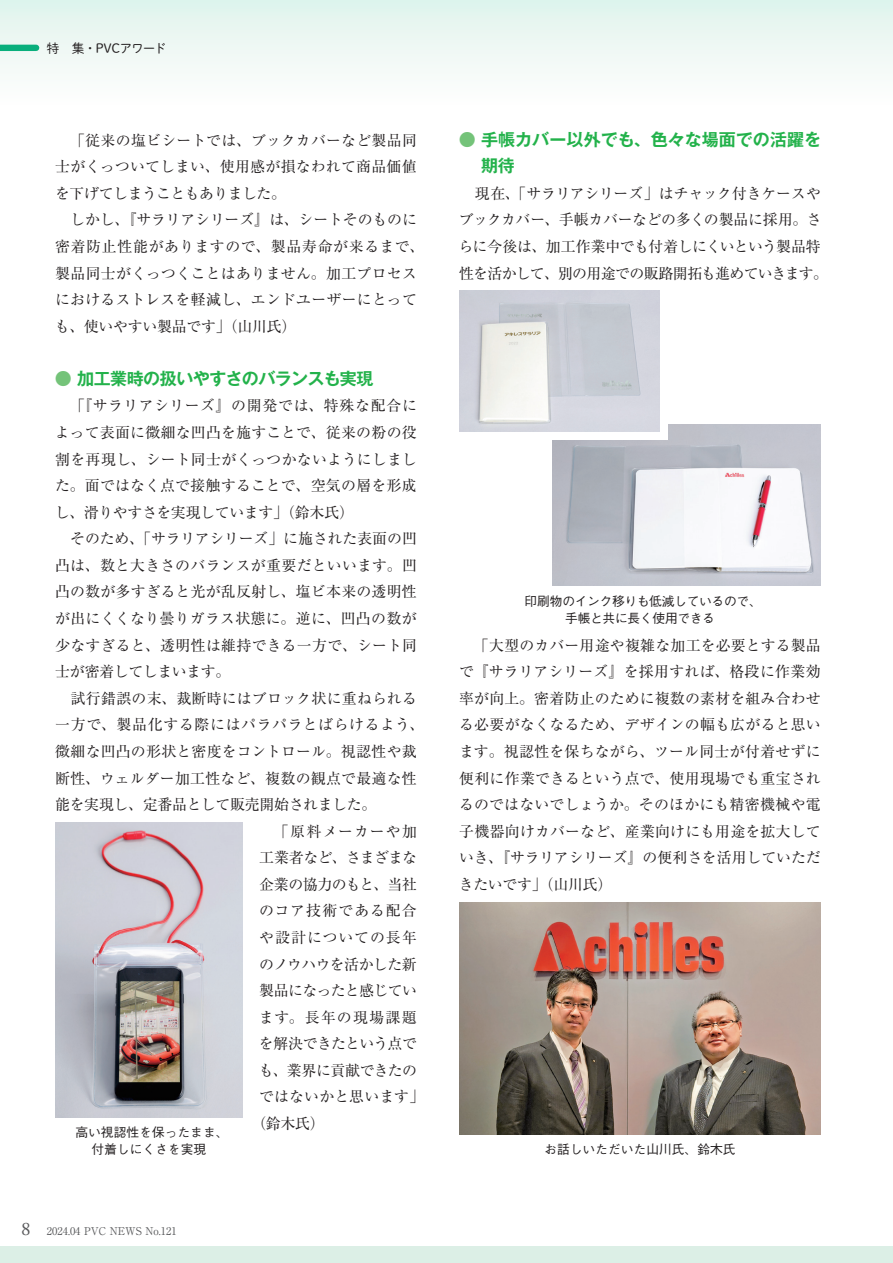
<style>
.page{position:relative;width:893px;height:1263px;background:#fff}
.page>*{position:absolute;margin:0;border:0;box-sizing:border-box;transform-origin:0 0}
.本文タイトルのコピー{font:700 16.95px/26.5px "Gothic MB101 Pr 6 De";letter-spacing:.005em;color:#23b24b}
.本文タイトルのコピー-2{font:700 16.95px "Gothic MB101 Pr 6 De";letter-spacing:-.02em;color:#23b24b}
.本文{font:14.85px/26.5px "Ryumin Pr 6";color:#231f20;text-align:justify}
.本文-2{font:14.85px/26.5px "Ryumin Pr 6";letter-spacing:-.03em;color:#231f20}
.本文-3{font:14.85px "Ryumin Pr 6";letter-spacing:-.04em;color:#231f20}
.本文-4{font:14.85px "Ryumin Pr 6";letter-spacing:-.025em;color:#231f20}
.本文-5{font:14.85px "Ryumin Pr 6";letter-spacing:-.045em;color:#231f20}
.本文-6{font:14.85px "Ryumin Pr 6";letter-spacing:.075em;color:#231f20}
.本文-7{font:14.85px "Ryumin Pr 6";letter-spacing:.07em;color:#231f20}
.本文-8{font:14.85px "Ryumin Pr 6";letter-spacing:.065em;color:#231f20}
.本文-9{font:14.85px "Ryumin Pr 6";letter-spacing:.09em;color:#231f20}
.キャプション{font:500 12.75px "Gothic BBB Pr 6";color:#231f20}
.キャプション-2{font:500 12.75px "Gothic BBB Pr 6";letter-spacing:-.025em;color:#231f20}
.本文タイトル{font:12.75px "Shuei M Go Std L";letter-spacing:-.065em;color:#231f20}
.t1{font:10.65px "Ryumin Pro";color:#57585a}
.s1{color:#74c379}
.s2{font-family:"Adobe Garamond Pro";font-size:19.2px}
</style>
<div class="page">
<div style="left:0;top:1246px;width:893px;height:17px;background:#dcefe6"></div>
<div style="left:0;top:0;width:893px;height:105px;background:linear-gradient(to bottom,#dff3ec,#fffefe)"></div>
<div style="left:0;top:45px;width:36px;height:6px;background:#09af7c"></div>
<img style="left:459px;top:902px;width:362px;height:232px">
<img style="left:55px;top:823px;width:187px;height:294px">
<img style="left:553px;top:424px;width:268px;height:162px">
<div style="left:540px;top:312px;width:128px;height:128px;background:#fff"></div>
<img style="left:459px;top:291px;width:200px;height:140px">
<p class="本文タイトル" style="left:47px;top:39px;width:121px">特　集・PVCアワード</p>
<p class="本文" style="left:55px;top:126px;width:363px">　「従来の塩ビシートでは、ブックカバーなど製品同士がくっついてしまい、使用感が損なわれて商品価値を下げてしまうこともありました。</p>
<p class="本文" style="left:55px;top:206px;width:371px;text-align:left">　しかし、『サラリアシリーズ』は、シートそのものに密着防止性能がありますので、製品寿命が来るまで、製品同士がくっつくことはありません。加工プロセスにおけるストレスを軽減し、エンドユーザーにとっても、使いやすい製品です」（山川氏）</p>
<p class="本文タイトルのコピー-2" style="left:55px;top:364px;width:320px"><span class="s1">●</span> 加工業時の扱いやすさのバランスも実現</p>
<p class="本文" style="left:55px;top:392px;width:363px">　「『サラリアシリーズ』の開発では、特殊な配合によって表面に微細な凹凸を施すことで、従来の粉の役割を再現し、シート同士がくっつかないようにしました。面ではなく点で接触することで、空気の層を形成し、滑りやすさを実現しています」（鈴木氏）</p>
<p class="本文" style="left:55px;top:525px;width:363px">　そのため、「サラリアシリーズ」に施された表面の凹凸は、数と大きさのバランスが重要だといいます。凹凸の数が多すぎると光が乱反射し、塩ビ本来の透明性が出にくくなり曇りガラス状態に。逆に、凹凸の数が少なすぎると、透明性は維持できる一方で、シート同士が密着してしまいます。</p>
<p class="本文" style="left:55px;top:684px;width:371px;text-align:left">　試行錯誤の末、裁断時にはブロック状に重ねられる一方で、製品化する際にはパラパラとばらけるよう、微細な凹凸の形状と密度をコントロール。視認性や裁断性、ウェルダー加工性など、複数の観点で最適な性能を実現し、定番品として販売開始されました。</p>
<p class="本文-6" style="left:259px;top:819px;width:159px">　「原料メーカーや加</p>
<p class="本文-3" style="left:259px;top:846px;width:159px">工業者など、さまざまな</p>
<p class="本文-4" style="left:259px;top:872px;width:159px">企業の協力のもと、当社</p>
<p class="本文-7" style="left:259px;top:899px;width:159px">のコア技術である配合</p>
<p class="本文-8" style="left:259px;top:926px;width:159px">や設計についての長年</p>
<p class="本文-3" style="left:259px;top:952px;width:159px">のノウハウを活かした新</p>
<p class="本文-3" style="left:259px;top:979px;width:159px">製品になったと感じてい</p>
<p class="本文-9" style="left:259px;top:1005px;width:159px">ます。長年の現場課題</p>
<p class="本文-5" style="left:259px;top:1032px;width:160px">を解決できたという点で</p>
<p class="本文-2" style="left:259px;top:1056px;width:160px">も、業界に貢献できたの</p>
<p class="本文" style="left:259px;top:1083px;width:167px">ではないかと思います」</p>
<p class="本文" style="left:251px;top:1109px;width:75px">（鈴木氏）</p>
<p class="キャプション" style="left:75px;top:1122px;width:155px">高い視認性を保ったまま、</p>
<p class="キャプション" style="left:91px;top:1139px;width:116px">付着しにくさを実現</p>
<p class="t1" style="left:21px;top:1223px;width:157px"><span class="s2">8</span> 2024.04 PVC NEWS No.121</p>
<p class="本文タイトルのコピー" style="left:481px;top:125px;width:341px;text-indent:-22px"><span class="s1">●</span> 手帳カバー以外でも、色々な場面での活躍を期待</p>
<p class="本文-2" style="left:458px;top:179px;width:371px">　現在、「サラリアシリーズ」はチャック付きケースやブックカバー、手帳カバーなどの多くの製品に採用。さらに今後は、加工作業中でも付着しにくいという製品特性を活かして、別の用途での販路開拓も進めていきます。</p>
<p class="キャプション-2" style="left:525px;top:590px;width:239px">印刷物のインク移りも低減しているので、</p>
<p class="キャプション-2" style="left:565px;top:607px;width:151px">手帳と共に長く使用できる</p>
<p class="本文" style="left:459px;top:631px;width:363px">　「大型のカバー用途や複雑な加工を必要とする製品で『サラリアシリーズ』を採用すれば、格段に作業効率が向上。密着防止のために複数の素材を組み合わせる必要がなくなるため、デザインの幅も広がると思います。視認性を保ちながら、ツール同士が付着せずに便利に作業できるという点で、使用現場でも重宝されるのではないでしょうか。そのほかにも精密機械や電子機器向けカバーなど、産業向けにも用途を拡大していき、『サラリアシリーズ』の便利さを活用していただきたいです」（山川氏）</p>
<p class="キャプション" style="left:544px;top:1139px;width:193px">お話しいただいた山川氏、鈴木氏</p>
</div>
